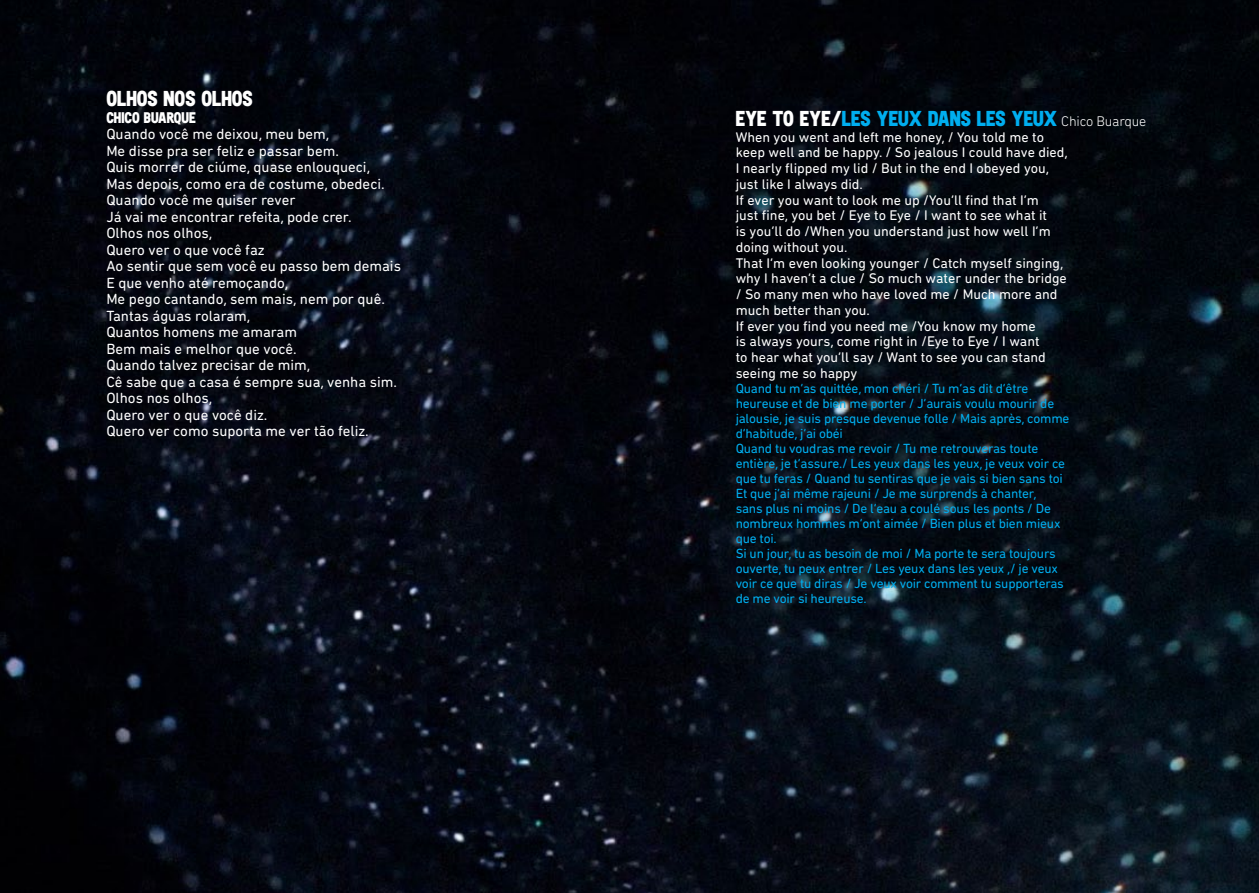
<style>
.page{position:relative;width:1259px;height:893px;background:#fff}
.page>*{position:absolute;margin:0;border:0;box-sizing:border-box;transform-origin:0 0}
.t1{font:21px "Double DNF Fill";color:#00aeef}
.t2{font:21px "Double DNF Fill";color:#fff}
.t3{font:15px/16.5px "DIN Next Rounded LT Pro";color:#fff}
.t4{font:15px "Double DNF Fill";color:#fff}
.t5{font:14.25px/15.8px "DIN Next Rounded LT Pro";color:#fff}
.t6{font:300 14.25px "DIN Next Rounded LT Pro";letter-spacing:-.015em;color:#fff}
.t7{font:13.5px/15px "DIN Next Rounded LT Pro";letter-spacing:-.015em;color:#00aeef}
.s1{color:#fff}
</style>
<div class="page">
<img style="left:0;top:0;width:1259px;height:893px">
<h1 class="t2" style="left:106px;top:86px;width:148px">OLHOS NOS OLHOS</h1>
<p class="t4" style="left:106px;top:108px;width:91px">CHICO BUARQUE</p>
<p class="t3" style="left:106px;top:126px;width:296px">Quando você me deixou, meu bem,<br>Me disse pra ser feliz e passar bem.<br>Quis morrer de ciúme, quase enlouqueci,<br>Mas depois, como era de costume, obedeci.<br>Quando você me quiser rever<br>Já vai me encontrar refeita, pode crer.<br>Olhos nos olhos,<br>Quero ver o que você faz<br>Ao sentir que sem você eu passo bem demais<br>E que venho até remoçando,<br>Me pego cantando, sem mais, nem por quê.<br>Tantas águas rolaram,<br>Quantos homens me amaram<br>Bem mais e melhor que você.<br>Quando talvez precisar de mim,<br>Cê sabe que a casa é sempre sua, venha sim.<br>Olhos nos olhos,<br>Quero ver o que você diz.<br>Quero ver como suporta me ver tão feliz.</p>
<h1 class="t1" style="left:735px;top:105px;width:323px"><span class="s1">EYE TO EYE/</span>LES YEUX DANS LES YEUX</h1>
<p class="t5" style="left:735px;top:129px;width:334px">When you went and left me honey, / You told me to keep well and be happy. / So jealous I could have died, I nearly flipped my lid / But in the end I obeyed you, just like I always did.<br>If ever you want to look me up /You’ll find that I’m<br>just fine, you bet / Eye to Eye / I want to see what it<br>is you’ll do /When you understand just how well I’m doing without you.<br>That I’m even looking younger / Catch myself singing, why I haven’t a clue / So much water under the bridge / So many men who have loved me / Much more and much better than you.<br>If ever you find you need me /You know my home<br>is always yours, come right in /Eye to Eye / I want<br>to hear what you’ll say / Want to see you can stand seeing me so happy</p>
<p class="t7" style="left:735px;top:381px;width:335px">Quand tu m’as quittée, mon chéri / Tu m’as dit d’être heureuse et de bien me porter / J’aurais voulu mourir de jalousie, je suis presque devenue folle / Mais après, comme d’habitude, j’ai obéi<br>Quand tu voudras me revoir / Tu me retrouveras toute entière, je t’assure./ Les yeux dans les yeux, je veux voir ce que tu feras / Quand tu sentiras que je vais si bien sans toi Et que j’ai même rajeuni / Je me surprends à chanter,<br>sans plus ni moins / De l’eau a coulé sous les ponts / De nombreux hommes m’ont aimée / Bien plus et bien mieux que toi.<br>Si un jour, tu as besoin de moi / Ma porte te sera toujours ouverte, tu peux entrer / Les yeux dans les yeux ,/ je veux voir ce que tu diras / Je veux voir comment tu supporteras de me voir si heureuse.</p>
<p class="t6" style="left:1061px;top:112px;width:87px">Chico Buarque</p>
</div>
